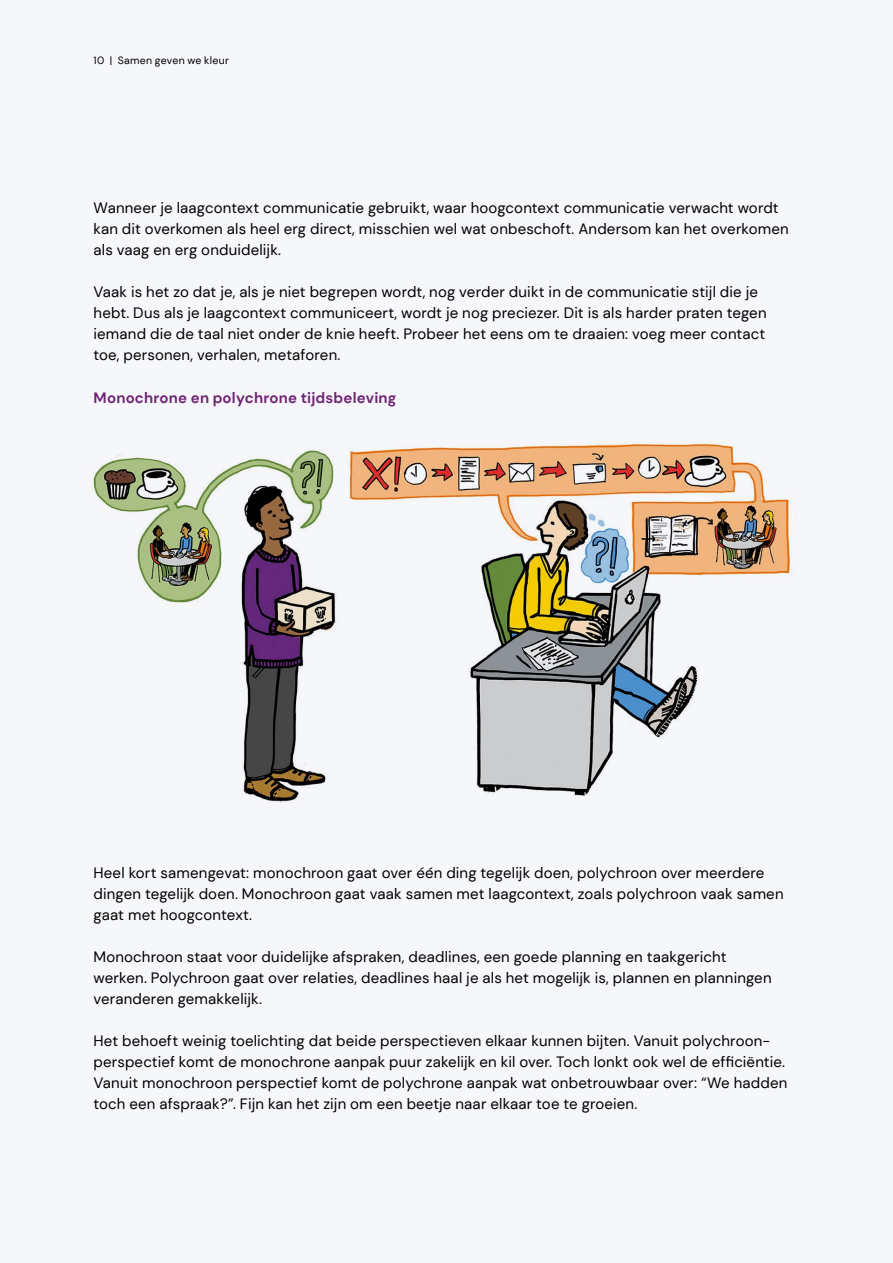
<style>
.page{position:relative;width:893px;height:1263px;background:#f6f7fa}
.page>*{position:absolute;margin:0;border:0;box-sizing:border-box;transform-origin:0 0}
.t1{font:15px/21px "DM Sans";letter-spacing:.01em;color:#000}
.t2{font:700 15px "DM Sans";letter-spacing:.015em;color:#6e2473}
.t3{font:10.5px "DM Sans";letter-spacing:.025em;color:#000}
</style>
<div class="page">
<img style="left:93px;top:443px;width:701px;height:359px">
<p class="t3" style="left:94px;top:54px;width:137px">10 | Samen geven we kleur</p>
<p class="t1" style="left:94px;top:197px;width:697px">Wanneer je laagcontext communicatie gebruikt, waar hoogcontext communicatie verwacht wordt kan dit overkomen als heel erg direct, misschien wel wat onbeschoft. Andersom kan het overkomen als vaag en erg onduidelijk.</p>
<p class="t1" style="left:94px;top:281px;width:675px">Vaak is het zo dat je, als je niet begrepen wordt, nog verder duikt in de communicatie stijl die je hebt. Dus als je laagcontext communiceert, wordt je nog preciezer. Dit is als harder praten tegen iemand die de taal niet onder de knie heeft. Probeer het eens om te draaien: voeg meer contact toe, personen, verhalen, metaforen.</p>
<p class="t2" style="left:94px;top:388px;width:304px">Monochrone en polychrone tijdsbeleving</p>
<p class="t1" style="left:94px;top:862px;width:692px">Heel kort samengevat: monochroon gaat over één ding tegelijk doen, polychroon over meerdere dingen tegelijk doen. Monochroon gaat vaak samen met laagcontext, zoals polychroon vaak samen gaat met hoogcontext.</p>
<p class="t1" style="left:94px;top:946px;width:680px">Monochroon staat voor duidelijke afspraken, deadlines, een goede planning en taakgericht werken. Polychroon gaat over relaties, deadlines haal je als het mogelijk is, plannen en planningen veranderen gemakkelijk.</p>
<p class="t1" style="left:94px;top:1030px;width:695px">Het behoeft weinig toelichting dat beide perspectieven elkaar kunnen bijten. Vanuit polychroon&shy;perspectief komt de monochrone aanpak puur zakelijk en kil over. Toch lonkt ook wel de efficiëntie.<br>Vanuit monochroon perspectief komt de polychrone aanpak wat onbetrouwbaar over: “We hadden toch een afspraak?”. Fijn kan het zijn om een beetje naar elkaar toe te groeien.</p>
</div>
